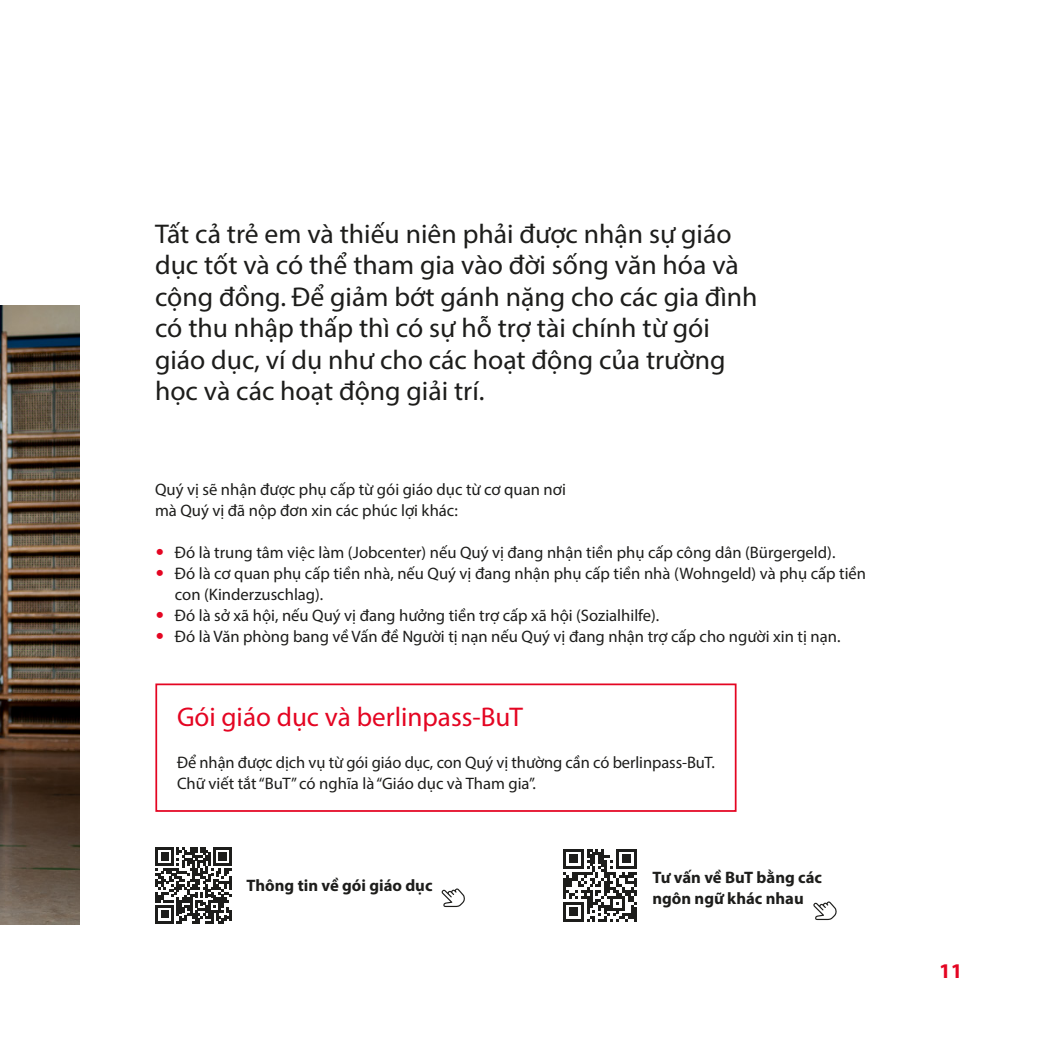
<style>
.page{position:relative;width:1042px;height:1042px;background:#fff}
.page>*{position:absolute;margin:0;border:0;box-sizing:border-box;transform-origin:0 0}
.t1{font:27.12px/31.5px "Myriad Pro";color:#1d1d1b}
.t2{font:27.12px "Myriad Pro";color:#e40522}
.t3{font:700 21px "Myriad Pro";color:#e40522}
.t4{font:16.62px/21px "Myriad Pro";color:#1d1d1b}
.t5{font:700 16.62px/21px "Myriad Pro";color:#1d1d1b}
.s1{font-family:"Berlin Type";font-size:21px;color:#e40522}
</style>
<div class="page">
<img style="left:0;top:306px;width:79px;height:618px">
<div style="left:155px;top:683px;width:581px;height:129px;border:2px solid #e40522"></div>
<svg style="left:156px;top:847px;width:76px;height:76px"></svg>
<svg style="left:563px;top:849px;width:73px;height:73px"></svg>
<svg style="left:442px;top:888px;width:23px;height:19px"></svg>
<svg style="left:813px;top:901px;width:24px;height:19px"></svg>
<p class="t1" style="left:155px;top:217px;width:604px">Tất cả trẻ em và thiếu niên phải được nhận sự giáo dục tốt và có thể tham gia vào đời sống văn hóa và cộng đồng. Để giảm bớt gánh nặng cho các gia đình có thu nhập thấp thì có sự hỗ trợ tài chính từ gói giáo dục, ví dụ như cho các hoạt động của trường học và các hoạt động giải trí.</p>
<p class="t4" style="left:155px;top:478px;width:412px">Quý vị sẽ nhận được phụ cấp từ gói giáo dục từ cơ quan nơi mà Quý vị đã nộp đơn xin các phúc lợi khác:</p>
<p class="t4" style="left:155px;top:541px;width:682px"><span class="s1">•</span> Đó là trung tâm việc làm (Jobcenter) nếu Quý vị đang nhận tiền phụ cấp công dân (Bürgergeld).</p>
<p class="t4" style="left:175px;top:562px;width:693px;text-indent:-20px"><span class="s1">•</span> Đó là cơ quan phụ cấp tiền nhà, nếu Quý vị đang nhận phụ cấp tiền nhà (Wohngeld) và phụ cấp tiền con (Kinderzuschlag).</p>
<p class="t4" style="left:155px;top:604px;width:506px"><span class="s1">•</span> Đó là sở xã hội, nếu Quý vị đang hưởng tiền trợ cấp xã hội (Sozialhilfe).</p>
<p class="t4" style="left:155px;top:625px;width:687px"><span class="s1">•</span> Đó là Văn phòng bang về Vấn đề Người tị nạn nếu Quý vị đang nhận trợ cấp cho người xin tị nạn.</p>
<h1 class="t2" style="left:177px;top:700px;width:348px">Gói giáo dục và berlinpass-BuT</h1>
<p class="t4" style="left:177px;top:751px;width:539px">Để nhận được dịch vụ từ gói giáo dục, con Quý vị thường cần có berlinpass-BuT.<br>Chữ viết tắt “BuT” có nghĩa là “Giáo dục và Tham gia”.</p>
<p class="t5" style="left:247px;top:875px;width:187px">Thông tin về gói giáo dục</p>
<p class="t5" style="left:652px;top:866px;width:171px">Tư vấn về BuT bằng các ngôn ngữ khác nhau</p>
<p class="t3" style="left:939px;top:957px;width:25px">11</p>
</div>
